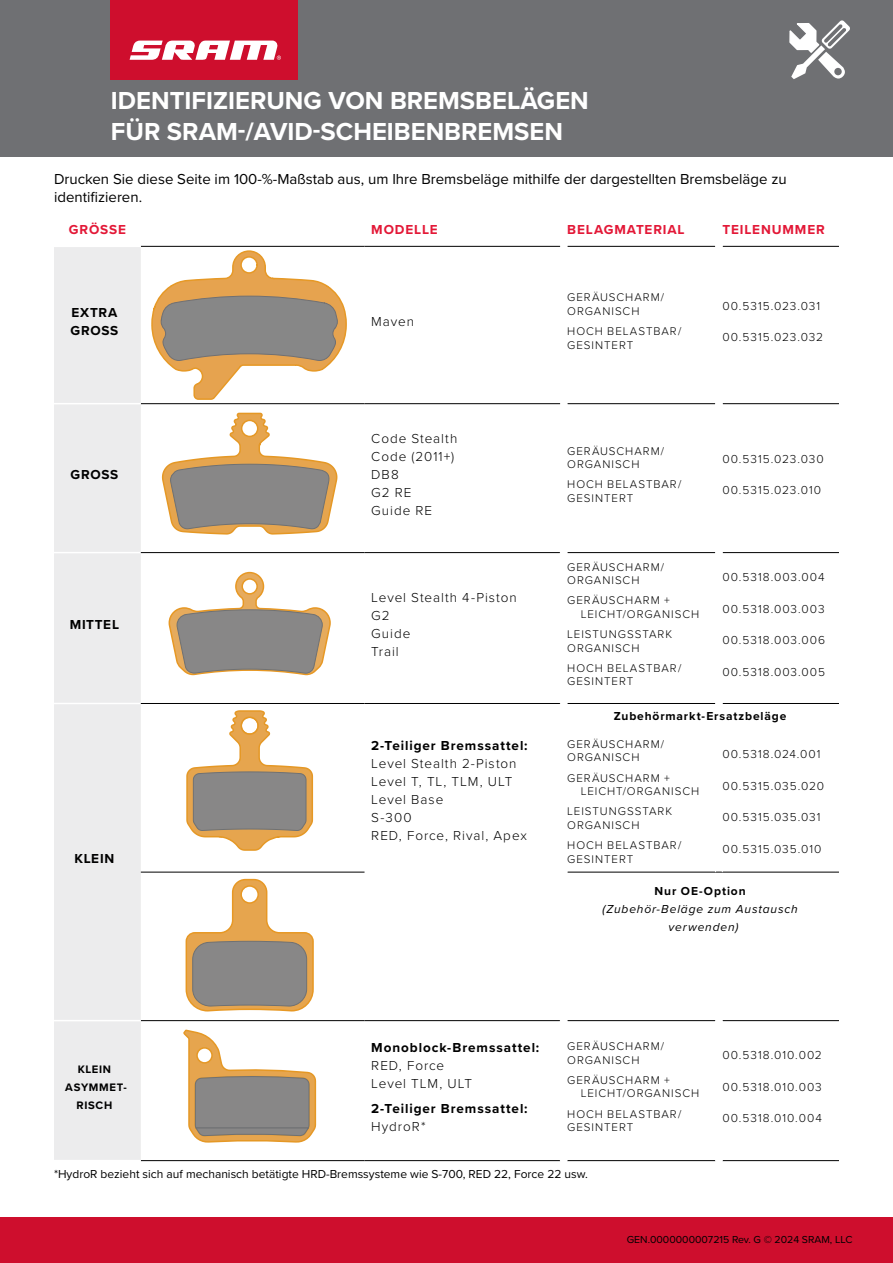
<style>
.page{position:relative;width:893px;height:1263px;background:#fff}
.page>*{position:absolute;margin:0;border:0;box-sizing:border-box;transform-origin:0 0}
.t1{font:700 25.5px/30.6px "Proxima Nova";color:#fff}
.t2{font:15px/18px "Proxima Nova";color:#000}
.t3{font:300 13.5px/18px "Proxima Nova";letter-spacing:.07em;color:#000}
.t4{font:700 13.5px/18px "Proxima Nova";letter-spacing:.065em;color:#000}
.t5{font:700 13.5px "Proxima Nova";letter-spacing:.065em;color:#e31837}
.t6{font:300 12px "Proxima Nova";letter-spacing:.085em;color:#000}
.t7{font:12px "Proxima Nova";color:#000}
.t8{font:700 12px "Proxima Nova";letter-spacing:.075em;color:#000}
.t9{font:italic 12px/18px "Proxima Nova";letter-spacing:.07em;color:#000;text-align:center}
.t10{font:300 11.55px/13.5px "Proxima Nova";letter-spacing:.085em;color:#000}
.t11{font:700 11.25px/18px "Proxima Nova";letter-spacing:.06em;color:#000;text-align:center}
.t12{font:10.5px "Proxima Nova";color:#000}
</style>
<div class="page">
<div style="left:0;top:0;width:893px;height:156px;background:#6f7073"></div>
<div style="left:110px;top:0;width:188px;height:79px;background:#ce0e2d"></div>
<svg style="left:130px;top:40px;width:151px;height:20px"></svg>
<div style="left:0;top:1217px;width:893px;height:45px;background:#ce0e2d"></div>
<div style="left:54px;top:247px;width:87px;height:913px;background:#ececed"></div>
<hr style="left:141px;top:246px;width:224px;height:1px;background:#000">
<hr style="left:567px;top:246px;width:148px;height:1px;background:#000">
<hr style="left:722px;top:246px;width:117px;height:1px;background:#000">
<hr style="left:141px;top:403px;width:224px;height:1px;background:#000">
<hr style="left:567px;top:403px;width:148px;height:1px;background:#000">
<hr style="left:722px;top:403px;width:117px;height:1px;background:#000">
<hr style="left:567px;top:552px;width:148px;height:1px;background:#000">
<hr style="left:722px;top:552px;width:117px;height:1px;background:#000">
<hr style="left:141px;top:1020px;width:224px;height:1px;background:#000">
<hr style="left:567px;top:1020px;width:148px;height:1px;background:#000">
<hr style="left:722px;top:1020px;width:117px;height:1px;background:#000">
<hr style="left:722px;top:1160px;width:117px;height:1px;background:#000">
<hr style="left:364px;top:552px;width:196px;height:1px;background:#000">
<hr style="left:364px;top:1020px;width:196px;height:1px;background:#000">
<hr style="left:364px;top:1160px;width:196px;height:1px;background:#000">
<hr style="left:141px;top:872px;width:224px;height:1px;background:#000">
<hr style="left:141px;top:1160px;width:224px;height:1px;background:#000">
<hr style="left:54px;top:552px;width:87px;height:1px;background:#fff">
<hr style="left:54px;top:703px;width:87px;height:1px;background:#fff">
<hr style="left:54px;top:1020px;width:87px;height:1px;background:#fff">
<hr style="left:567px;top:872px;width:149px;height:1px;background:#000">
<hr style="left:722px;top:872px;width:117px;height:1px;background:#000">
<hr style="left:567px;top:703px;width:148px;height:1px;background:#000">
<hr style="left:722px;top:703px;width:117px;height:1px;background:#000">
<hr style="left:567px;top:1160px;width:148px;height:1px;background:#000">
<hr style="left:567px;top:872px;width:1px;height:37px;background:#fff">
<hr style="left:364px;top:703px;width:196px;height:1px;background:#000">
<hr style="left:141px;top:552px;width:224px;height:1px;background:#000">
<hr style="left:141px;top:703px;width:224px;height:1px;background:#000">
<hr style="left:364px;top:246px;width:196px;height:1px;background:#000">
<hr style="left:364px;top:403px;width:196px;height:1px;background:#000">
<hr style="left:54px;top:403px;width:87px;height:1px;background:#fff">
<svg style="left:186px;top:710px;width:128px;height:141px"></svg>
<svg style="left:185px;top:878px;width:129px;height:134px"></svg>
<svg style="left:183px;top:1029px;width:134px;height:114px"></svg>
<svg style="left:151px;top:250px;width:196px;height:150px"></svg>
<div style="left:240px;top:256px;width:18px;height:18px;background:#fff;border:2px solid #e69926;border-radius:50%"></div>
<svg style="left:161px;top:412px;width:177px;height:123px"></svg>
<svg style="left:168px;top:571px;width:163px;height:105px"></svg>
<svg style="left:789px;top:20px;width:61px;height:59px"></svg>
<h1 class="t1" style="left:111px;top:85px;width:479px">IDENTIFIZIERUNG VON BREMSBELÄGEN<br>FÜR SRAM-/AVID-SCHEIBENBREMSEN</h1>
<p class="t2" style="left:54px;top:169px;width:734px">Drucken Sie diese Seite im 100-%-Maßstab aus, um Ihre Bremsbeläge mithilfe der dargestellten Bremsbeläge zu identifizieren.</p>
<p class="t5" style="left:69px;top:219px;width:58px">GRÖSSE</p>
<p class="t5" style="left:371px;top:219px;width:68px">MODELLE</p>
<p class="t5" style="left:567px;top:219px;width:119px">BELAGMATERIAL</p>
<p class="t5" style="left:722px;top:219px;width:104px">TEILENUMMER</p>
<p class="t4" style="left:71px;top:303px;width:49px">EXTRA<br>GROSS</p>
<p class="t3" style="left:371px;top:312px;width:44px">Maven</p>
<p class="t10" style="left:567px;top:290px;width:98px">GERÄUSCHARM/<br>ORGANISCH</p>
<p class="t10" style="left:567px;top:324px;width:116px">HOCH BELASTBAR/<br>GESINTERT</p>
<p class="t6" style="left:722px;top:297px;width:99px">00.5315.023.031</p>
<p class="t6" style="left:722px;top:328px;width:102px">00.5315.023.032</p>
<p class="t4" style="left:71px;top:465px;width:49px">GROSS</p>
<p class="t4" style="left:70px;top:615px;width:51px">MITTEL</p>
<p class="t3" style="left:371px;top:429px;width:88px">Code Stealth<br>Code (2011+)<br>DB8<br>G2 RE<br>Guide RE</p>
<p class="t10" style="left:567px;top:443px;width:98px">GERÄUSCHARM/<br>ORGANISCH</p>
<p class="t10" style="left:567px;top:477px;width:116px">HOCH BELASTBAR/<br>GESINTERT</p>
<p class="t3" style="left:371px;top:588px;width:147px">Level Stealth 4-Piston<br>G2<br>Guide<br>Trail</p>
<p class="t10" style="left:567px;top:559px;width:98px">GERÄUSCHARM/<br>ORGANISCH</p>
<p class="t10" style="left:581px;top:593px;width:120px;text-indent:-14px">GERÄUSCHARM +<br>LEICHT/ORGANISCH</p>
<p class="t10" style="left:567px;top:627px;width:106px">LEISTUNGSSTARK<br>ORGANISCH</p>
<p class="t10" style="left:567px;top:661px;width:116px">HOCH BELASTBAR/<br>GESINTERT</p>
<p class="t6" style="left:722px;top:450px;width:103px">00.5315.023.030</p>
<p class="t6" style="left:722px;top:481px;width:100px">00.5315.023.010</p>
<p class="t6" style="left:722px;top:568px;width:104px">00.5318.003.004</p>
<p class="t6" style="left:722px;top:600px;width:104px">00.5318.003.003</p>
<p class="t6" style="left:722px;top:631px;width:104px">00.5318.003.006</p>
<p class="t6" style="left:722px;top:663px;width:104px">00.5318.003.005</p>
<p class="t4" style="left:74px;top:849px;width:41px">KLEIN</p>
<p class="t11" style="left:65px;top:1059px;width:63px">KLEIN<br>ASYMMET-<br>RISCH</p>
<p class="t4" style="left:371px;top:736px;width:158px">2-Teiliger Bremssattel:</p>
<p class="t3" style="left:371px;top:753px;width:157px">Level Stealth 2-Piston<br>Level T, TL, TLM, ULT<br>Level Base<br>S-300<br>RED, Force, Rival, Apex</p>
<p class="t8" style="left:614px;top:707px;width:174px">Zubehörmarkt-Ersatzbeläge</p>
<p class="t10" style="left:567px;top:737px;width:98px">GERÄUSCHARM/<br>ORGANISCH</p>
<p class="t10" style="left:581px;top:770px;width:120px;text-indent:-14px">GERÄUSCHARM +<br>LEICHT/ORGANISCH</p>
<p class="t10" style="left:567px;top:804px;width:106px">LEISTUNGSSTARK<br>ORGANISCH</p>
<p class="t10" style="left:567px;top:838px;width:116px">HOCH BELASTBAR/<br>GESINTERT</p>
<p class="t6" style="left:722px;top:745px;width:99px">00.5318.024.001</p>
<p class="t6" style="left:722px;top:777px;width:103px">00.5315.035.020</p>
<p class="t6" style="left:722px;top:808px;width:100px">00.5315.035.031</p>
<p class="t6" style="left:722px;top:840px;width:100px">00.5315.035.010</p>
<p class="t8" style="left:655px;top:882px;width:93px">Nur OE-Option</p>
<p class="t9" style="left:602px;top:899px;width:197px">(Zubehör-Beläge zum Austausch verwenden)</p>
<p class="t4" style="left:371px;top:1038px;width:170px">Monoblock-Bremssattel:</p>
<p class="t3" style="left:371px;top:1056px;width:102px">RED, Force<br>Level TLM, ULT</p>
<p class="t4" style="left:371px;top:1099px;width:158px">2-Teiliger Bremssattel:</p>
<p class="t3" style="left:371px;top:1116px;width:56px">HydroR*</p>
<p class="t10" style="left:567px;top:1039px;width:98px">GERÄUSCHARM/<br>ORGANISCH</p>
<p class="t10" style="left:581px;top:1073px;width:120px;text-indent:-14px">GERÄUSCHARM +<br>LEICHT/ORGANISCH</p>
<p class="t10" style="left:567px;top:1106px;width:116px">HOCH BELASTBAR/<br>GESINTERT</p>
<p class="t6" style="left:722px;top:1046px;width:101px">00.5318.010.002</p>
<p class="t6" style="left:722px;top:1078px;width:101px">00.5318.010.003</p>
<p class="t6" style="left:722px;top:1109px;width:101px">00.5318.010.004</p>
<p class="t7" style="left:54px;top:1165px;width:535px">*HydroR bezieht sich auf mechanisch betätigte HRD-Bremssysteme wie S-700, RED 22, Force 22 usw.</p>
<p class="t12" style="left:627px;top:1232px;width:227px">GEN.0000000007215 Rev. G © 2024 SRAM, LLC</p>
</div>
